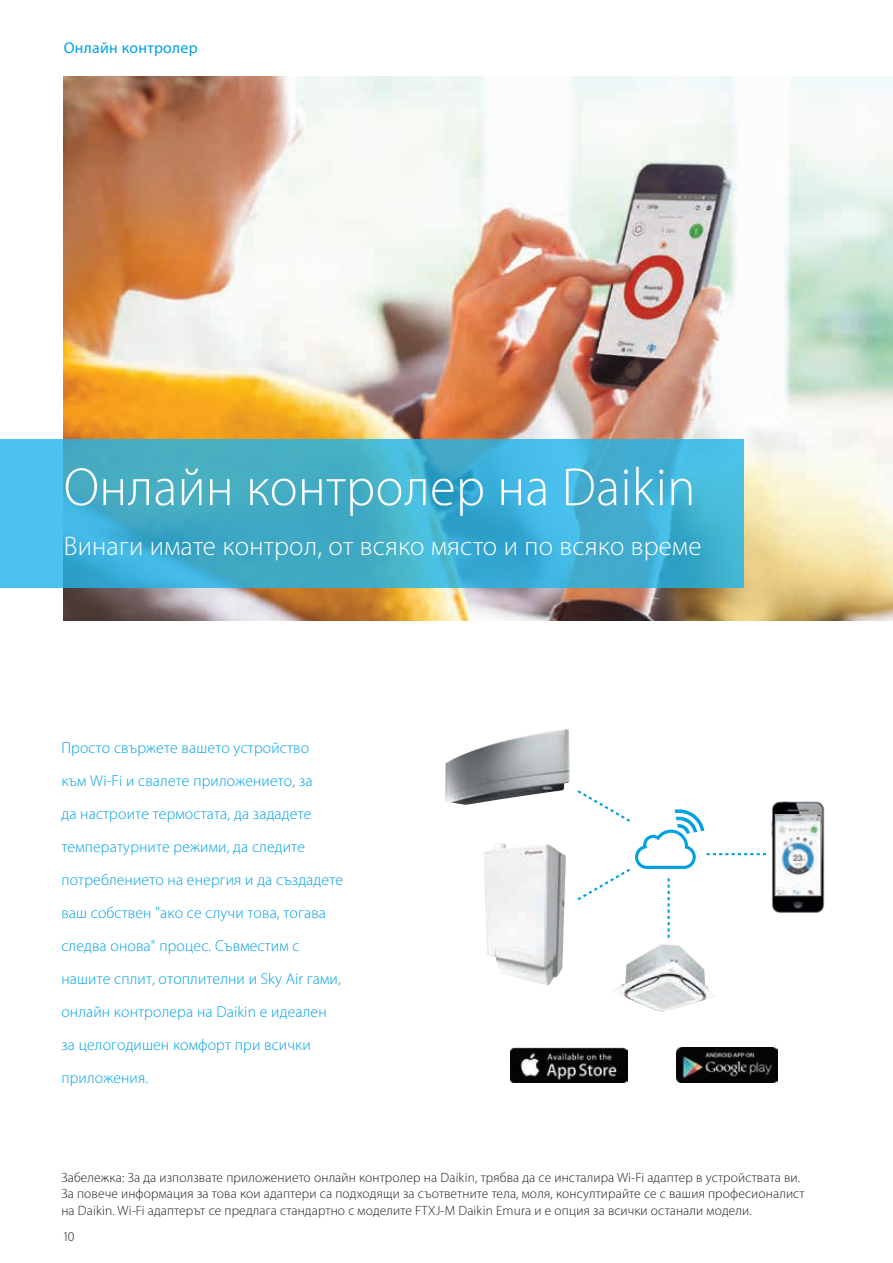
<style>
.page{position:relative;width:893px;height:1263px;background:#fff}
.page>*{position:absolute;margin:0;border:0;box-sizing:border-box;transform-origin:0 0}
.t1{font:300 54px "Myriad Pro";letter-spacing:.01em;color:#fff}
.t2{font:300 27px "Myriad Pro";letter-spacing:.01em;color:#fff}
.t3{font:300 15.75px/33px "Myriad Pro";letter-spacing:.01em;color:#00a1e3}
.t4{font:15.75px "Myriad Pro";letter-spacing:.02em;color:#00a1e3}
.t5{font:300 13.5px/16.5px "Myriad Pro";letter-spacing:.01em;color:#231f20}
</style>
<div class="page">
<img style="left:64px;top:76px;width:829px;height:545px">
<svg style="left:0;top:439px;width:744px;height:149px;background:#41b0d1"></svg>
<img style="left:445px;top:729px;width:124px;height:76px">
<img style="left:771px;top:801px;width:54px;height:112px">
<img style="left:777px;top:816px;width:42px;height:77px">
<div style="left:775px;top:814px;width:46px;height:81px;border:1px solid #a8a9ad"></div>
<svg style="left:577px;top:790px;width:189px;height:148px"></svg>
<img style="left:611px;top:944px;width:102px;height:68px">
<img style="left:676px;top:1047px;width:101px;height:35px">
<img style="left:510px;top:1047px;width:118px;height:35px">
<img style="left:483px;top:843px;width:83px;height:142px">
<p class="t4" style="left:64px;top:38px;width:135px">Онлайн контролер</p>
<h1 class="t1" style="left:64px;top:457px;width:633px">Онлайн контролер на Daikin</h1>
<h2 class="t2" style="left:64px;top:531px;width:639px">Винаги имате контрол, от всяко място и по всяко време</h2>
<p class="t3" style="left:61px;top:731px;width:283px">Просто свържете вашето устройство<br>към Wi-Fi и свалете приложението, за<br>да настроите термостата, да зададете температурните режими, да следите потреблението на енергия и да създадете ваш собствен "ако се случи това, тогава следва онова" процес. Съвместим с нашите сплит, отоплителни и Sky Air гами, онлайн контролера на Daikin е идеален за целогодишен комфорт при всички приложения.</p>
<p class="t5" style="left:61px;top:1169px;width:745px">Забележка: За да използвате приложението онлайн контролер на Daikin, трябва да се инсталира Wi-Fi адаптер в устройствата ви.<br>За повече информация за това кои адаптери са подходящи за съответните тела, моля, консултирайте се с вашия професионалист на Daikin. Wi-Fi адаптерът се предлага стандартно с моделите FTXJ-M Daikin Emura и е опция за всички останали модели.</p>
<p class="t5" style="left:64px;top:1229px;width:12px">10</p>
</div>
